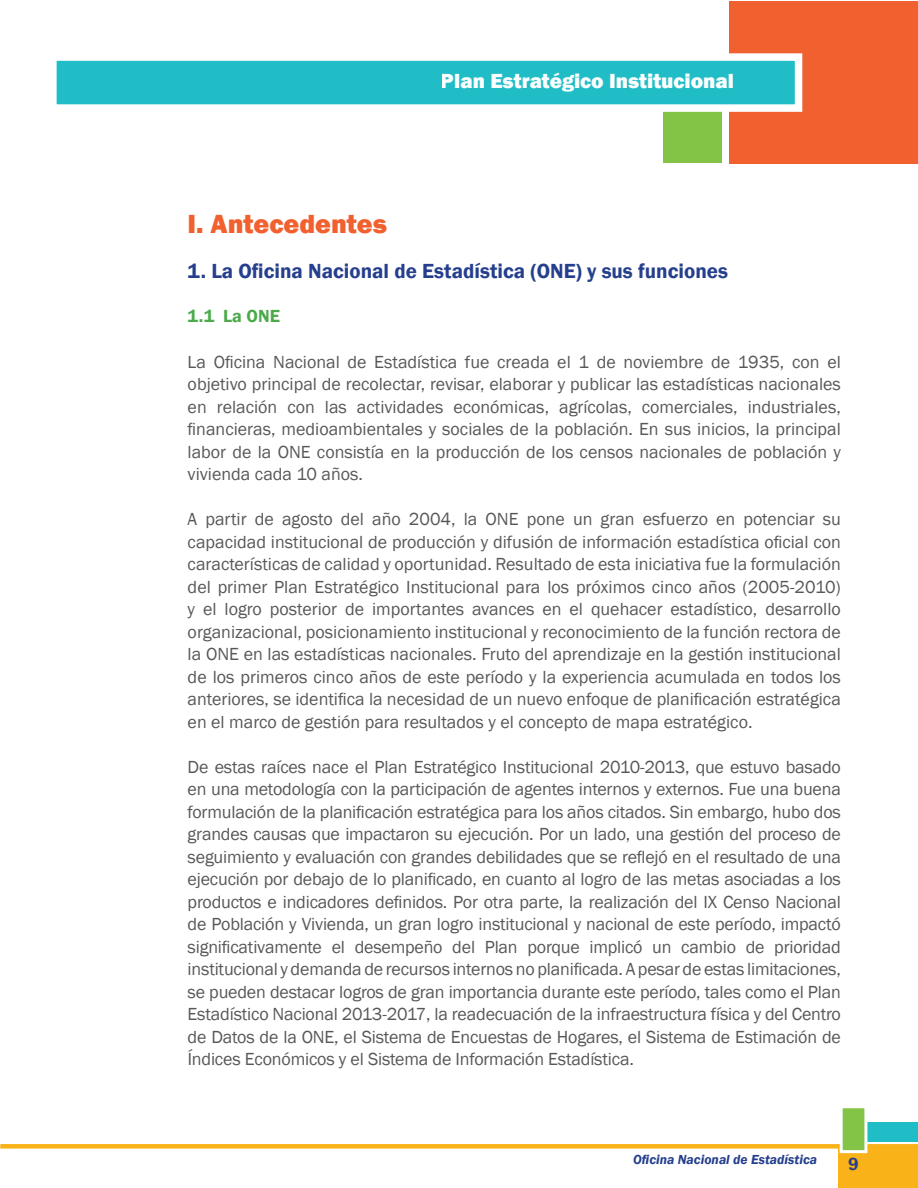
<style>
.page{position:relative;width:918px;height:1188px;background:#fff}
.page>*{position:absolute;margin:0;border:0;box-sizing:border-box;transform-origin:0 0}
.t1{font:800 27px "Franklin Gothic";color:#f1602f}
.t2{font:600 21px "Franklin Gothic";color:#253f8e}
.t3{font:800 21px "Franklin Gothic";color:#fff}
.t4{font:18px/22.5px "Franklin Gothic";color:#57585a;text-align:justify}
.t5{font:600 18px "Franklin Gothic";color:#4caa4b}
.t6{font:600 18px "Franklin Gothic";color:#253f8e}
.t7{font:italic 600 13.5px "Franklin Gothic";color:#253f8e}
</style>
<div class="page">
<div style="left:663px;top:82px;width:59px;height:81px;background:#83c446"></div>
<div style="left:0;top:1144px;width:918px;height:5px;background:#f9b217"></div>
<div style="left:839px;top:1147px;width:79px;height:41px;background:#f9b217"></div>
<div style="left:867px;top:1122px;width:51px;height:20px;background:#21bdc6"></div>
<div style="left:840px;top:1105px;width:27px;height:48px;background:#83c446;border:3px solid #fff"></div>
<div style="left:729px;top:1px;width:189px;height:163px;background:#f1602f"></div>
<div style="left:49px;top:53px;width:753px;height:59px;background:#21bdc6;border:8px solid #fff"></div>
<p class="t3" style="left:441px;top:68px;width:295px">Plan Estratégico Institucional</p>
<h1 class="t1" style="left:188px;top:206px;width:201px">I. Antecedentes</h1>
<p class="t2" style="left:188px;top:258px;width:542px">1. La Oficina Nacional de Estadística (ONE) y sus funciones</p>
<p class="t5" style="left:188px;top:305px;width:94px">1.1 La ONE</p>
<p class="t4" style="left:188px;top:351px;width:655px">La Oficina Nacional de Estadística fue creada el 1 de noviembre de 1935, con el objetivo principal de recolectar, revisar, elaborar y publicar las estadísticas nacionales en relación con las actividades económicas, agrícolas, comerciales, industriales, financieras, medioambientales y sociales de la población. En sus inicios, la principal labor de la ONE consistía en la producción de los censos nacionales de población y vivienda cada 10 años.</p>
<p class="t4" style="left:188px;top:508px;width:655px">A partir de agosto del año 2004, la ONE pone un gran esfuerzo en potenciar su capacidad institucional de producción y difusión de información estadística oficial con características de calidad y oportunidad. Resultado de esta iniciativa fue la formulación del primer Plan Estratégico Institucional para los próximos cinco años (2005-2010) y el logro posterior de importantes avances en el quehacer estadístico, desarrollo organizacional, posicionamiento institucional y reconocimiento de la función rectora de la ONE en las estadísticas nacionales. Fruto del aprendizaje en la gestión institucional de los primeros cinco años de este período y la experiencia acumulada en todos los anteriores, se identifica la necesidad de un nuevo enfoque de planificación estratégica en el marco de gestión para resultados y el concepto de mapa estratégico.</p>
<p class="t4" style="left:188px;top:756px;width:655px">De estas raíces nace el Plan Estratégico Institucional 2010-2013, que estuvo basado en una metodología con la participación de agentes internos y externos. Fue una buena formulación de la planificación estratégica para los años citados. Sin embargo, hubo dos grandes causas que impactaron su ejecución. Por un lado, una gestión del proceso de seguimiento y evaluación con grandes debilidades que se reflejó en el resultado de una ejecución por debajo de lo planificado, en cuanto al logro de las metas asociadas a los productos e indicadores definidos. Por otra parte, la realización del IX Censo Nacional de Población y Vivienda, un gran logro institucional y nacional de este período, impactó significativamente el desempeño del Plan porque implicó un cambio de prioridad institucional y demanda de recursos internos no planificada. A pesar de estas limitaciones, se pueden destacar logros de gran importancia durante este período, tales como el Plan Estadístico Nacional 2013-2017, la readecuación de la infraestructura física y del Centro de Datos de la ONE, el Sistema de Encuestas de Hogares, el Sistema de Estimación de Índices Económicos y el Sistema de Información Estadística.</p>
<p class="t7" style="left:633px;top:1151px;width:185px">Oficina Nacional de Estadística</p>
<p class="t6" style="left:848px;top:1153px;width:12px">9</p>
</div>
